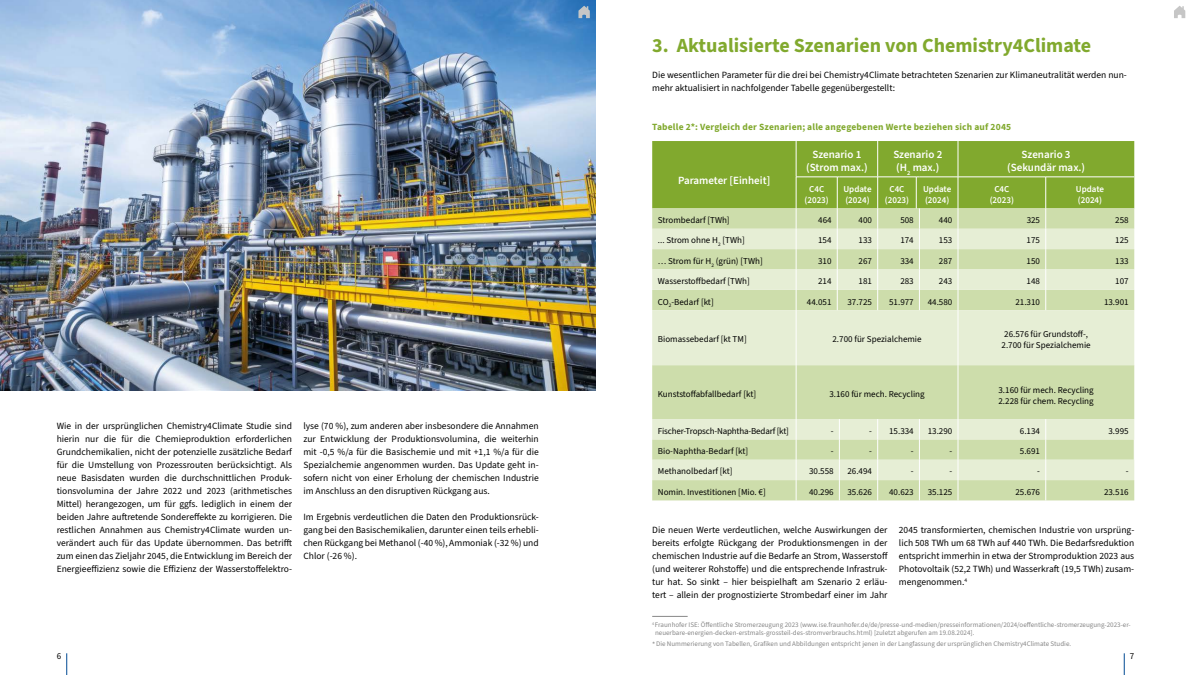
<style>
.page{position:relative;width:1191px;height:675px;background:#fff}
.page>*{position:absolute;margin:0;border:0;box-sizing:border-box;transform-origin:0 0}
.t1{font:700 20px "Source Sans 3";color:#81a92e}
.t2{font:11px/13.2px "Source Sans 3";color:#fff;text-align:center}
.t3{font:9.5px/13px "Source Sans 3";color:#000;text-align:justify}
.t4{font:700 9.5px "Source Sans 3";letter-spacing:.02em;color:#81a92e}
.t5{font:9px/11px "Source Sans 3";color:#000}
.t6{font:9px/11px "Source Sans 3";color:#fff;text-align:center}
.t7{font:9px "Source Sans 3";letter-spacing:-.02em;color:#000}
.t8{font:7px/8px "Source Sans 3";color:#878787}
.s1{font-size:7.6px}
</style>
<div class="page">
<svg style="left:1124px;top:653px;width:1px;height:22px"></svg>
<svg style="left:67px;top:653px;width:1px;height:22px"></svg>
<svg style="left:1174px;top:6px;width:11px;height:12px"></svg>
<img style="left:0;top:0;width:595px;height:390px">
<svg style="left:578px;top:6px;width:12px;height:12px"></svg>
<div style="left:652px;top:141px;width:482px;height:67px;background:#81a92e"></div>
<div style="left:652px;top:208px;width:482px;height:292px;background:#cdddab"></div>
<svg style="left:652px;top:229px;width:482px;height:251px;background:#dae6c2"></svg>
<hr style="left:796px;top:310px;width:1px;height:55px;background:#fff">
<hr style="left:957px;top:310px;width:1px;height:55px;background:#fff">
<svg style="left:919px;top:208px;width:1px;height:102px"></svg>
<svg style="left:957px;top:208px;width:1px;height:102px"></svg>
<hr style="left:957px;top:365px;width:1px;height:54px;background:#fff">
<svg style="left:1045px;top:208px;width:1px;height:102px"></svg>
<hr style="left:796px;top:365px;width:1px;height:54px;background:#fff">
<hr style="left:957px;top:141px;width:1px;height:36px;background:#fff">
<hr style="left:877px;top:141px;width:1px;height:36px;background:#fff">
<hr style="left:837px;top:177px;width:1px;height:31px;background:#fff">
<hr style="left:877px;top:177px;width:1px;height:31px;background:#fff">
<hr style="left:916px;top:177px;width:1px;height:31px;background:#fff">
<hr style="left:957px;top:177px;width:1px;height:31px;background:#fff">
<hr style="left:1045px;top:177px;width:1px;height:31px;background:#fff">
<hr style="left:796px;top:141px;width:1px;height:36px;background:#fff">
<hr style="left:796px;top:177px;width:41px;height:1px;background:#fff">
<hr style="left:796px;top:177px;width:1px;height:31px;background:#fff">
<hr style="left:839px;top:177px;width:38px;height:1px;background:#fff">
<hr style="left:877px;top:177px;width:39px;height:1px;background:#fff">
<hr style="left:919px;top:177px;width:39px;height:1px;background:#fff">
<hr style="left:958px;top:177px;width:87px;height:1px;background:#fff">
<hr style="left:1045px;top:177px;width:89px;height:1px;background:#fff">
<svg style="left:796px;top:419px;width:1px;height:81px"></svg>
<svg style="left:839px;top:419px;width:1px;height:81px"></svg>
<svg style="left:877px;top:419px;width:1px;height:81px"></svg>
<svg style="left:919px;top:419px;width:1px;height:81px"></svg>
<svg style="left:957px;top:419px;width:1px;height:81px"></svg>
<svg style="left:1045px;top:419px;width:1px;height:81px"></svg>
<svg style="left:837px;top:208px;width:1px;height:102px"></svg>
<svg style="left:877px;top:208px;width:1px;height:102px"></svg>
<svg style="left:796px;top:208px;width:1px;height:102px"></svg>
<hr style="left:652px;top:616px;width:35px;height:1px;background:#878787">
<h1 class="t1" style="left:652px;top:32px;width:440px">3. Aktualisierte Szenarien von Chemistry4Climate</h1>
<p class="t3" style="left:652px;top:68px;width:476px">Die wesentlichen Parameter für die drei bei Chemistry4Climate betrachteten Szenarien zur Klimaneutralität werden nun&shy;mehr aktualisiert in nachfolgender Tabelle gegenübergestellt:</p>
<p class="t4" style="left:652px;top:121px;width:360px">Tabelle 2*: Vergleich der Szenarien; alle angegebenen Werte beziehen sich auf 2045</p>
<p class="t2" style="left:678px;top:174px;width:94px">Parameter [Einheit]</p>
<p class="t2" style="left:806px;top:148px;width:63px">Szenario 1 (Strom max.)</p>
<p class="t2" style="left:893px;top:148px;width:50px;text-align:left">Szenario 2 (H<sub>2</sub> max.)</p>
<p class="t2" style="left:1007px;top:148px;width:79px">Szenario 3 (Sekundär max.)</p>
<p class="t6" style="left:804px;top:183px;width:26px">C4C (2023)</p>
<p class="t6" style="left:843px;top:183px;width:30px;text-align:left">Update (2024)</p>
<p class="t6" style="left:885px;top:183px;width:26px">C4C (2023)</p>
<p class="t6" style="left:923px;top:183px;width:30px;text-align:left">Update (2024)</p>
<p class="t6" style="left:989px;top:183px;width:26px">C4C (2023)</p>
<p class="t6" style="left:1076px;top:183px;width:30px;text-align:left">Update (2024)</p>
<p class="t3" style="left:57px;top:419px;width:237px">Wie in der ursprünglichen Chemistry4Climate Studie sind hierin nur die für die Chemieproduktion erforderlichen Grundchemikalien, nicht der potenzielle zusätzliche Bedarf für die Umstellung von Prozessrouten berücksichtigt. Als neue Basisdaten wurden die durchschnittlichen Produk&shy;tionsvolumina der Jahre 2022 und 2023 (arithmetisches Mittel) herangezogen, um für ggfs. lediglich in einem der beiden Jahre auftretende Sondereffekte zu korrigieren. Die restlichen Annahmen aus Chemistry4Climate wurden un&shy;verändert auch für das Update übernommen. Das betrifft zum einen das Zieljahr 2045, die Entwicklung im Bereich der Energieeffizienz sowie die Effizienz der Wasserstoffelektro-</p>
<p class="t3" style="left:303px;top:419px;width:237px">lyse (70 %), zum anderen aber insbesondere die Annahmen zur Entwicklung der Produktionsvolumina, die weiterhin mit -0,5 %/a für die Basischemie und mit +1,1 %/a für die Spezialchemie angenommen wurden. Das Update geht in&shy;sofern nicht von einer Erholung der chemischen Industrie im Anschluss an den disruptiven Rückgang aus.</p>
<p class="t3" style="left:303px;top:510px;width:237px">Im Ergebnis verdeutlichen die Daten den Produktionsrück&shy;gang bei den Basischemikalien, darunter einen teils erhebli&shy;chen Rückgang bei Methanol (-40 %), Ammoniak (-32 %) und Chlor (-26 %).</p>
<p class="t5" style="left:658px;top:215px;width:73px">Strombedarf [TWh]</p>
<p class="t5" style="left:818px;top:215px;width:15px">464</p>
<p class="t5" style="left:858px;top:215px;width:15px">400</p>
<p class="t5" style="left:900px;top:215px;width:15px">508</p>
<p class="t5" style="left:939px;top:215px;width:15px">440</p>
<p class="t5" style="left:1026px;top:215px;width:15px">325</p>
<p class="t5" style="left:1115px;top:215px;width:15px">258</p>
<p class="t5" style="left:658px;top:235px;width:88px">... Strom ohne H<sub>2</sub> [TWh]</p>
<p class="t5" style="left:818px;top:235px;width:15px">154</p>
<p class="t5" style="left:858px;top:235px;width:15px">133</p>
<p class="t5" style="left:900px;top:235px;width:15px">174</p>
<p class="t5" style="left:939px;top:235px;width:15px">153</p>
<p class="t5" style="left:1026px;top:235px;width:15px">175</p>
<p class="t5" style="left:1115px;top:235px;width:15px">125</p>
<p class="t5" style="left:658px;top:255px;width:106px">… Strom für H<sub>2</sub> (grün) [TWh]</p>
<p class="t5" style="left:818px;top:255px;width:15px">310</p>
<p class="t5" style="left:858px;top:255px;width:15px">267</p>
<p class="t5" style="left:900px;top:255px;width:15px">334</p>
<p class="t5" style="left:939px;top:255px;width:15px">287</p>
<p class="t5" style="left:1026px;top:255px;width:15px">150</p>
<p class="t5" style="left:1115px;top:255px;width:15px">133</p>
<p class="t5" style="left:658px;top:276px;width:93px">Wasserstoffbedarf [TWh]</p>
<p class="t5" style="left:818px;top:276px;width:15px">214</p>
<p class="t5" style="left:858px;top:276px;width:15px">181</p>
<p class="t5" style="left:900px;top:276px;width:15px">283</p>
<p class="t5" style="left:939px;top:276px;width:15px">243</p>
<p class="t5" style="left:1026px;top:276px;width:15px">148</p>
<p class="t5" style="left:1115px;top:276px;width:15px">107</p>
<p class="t5" style="left:658px;top:296px;width:57px">CO<sub>2</sub>-Bedarf [kt]</p>
<p class="t5" style="left:807px;top:296px;width:26px">44.051</p>
<p class="t5" style="left:847px;top:296px;width:26px">37.725</p>
<p class="t5" style="left:889px;top:296px;width:26px">51.977</p>
<p class="t5" style="left:927px;top:296px;width:26px">44.580</p>
<p class="t5" style="left:1015px;top:296px;width:26px">21.310</p>
<p class="t5" style="left:1104px;top:296px;width:26px">13.901</p>
<p class="t5" style="left:658px;top:334px;width:90px">Biomassebedarf [kt TM]</p>
<p class="t5" style="left:832px;top:334px;width:91px">2.700 für Spezialchemie</p>
<p class="t5" style="left:1001px;top:328px;width:91px">26.576 für Grundstoff-,<br>2.700 für Spezialchemie</p>
<p class="t5" style="left:658px;top:388px;width:100px">Kunststoffabfallbedarf [kt]</p>
<p class="t5" style="left:829px;top:388px;width:97px">3.160 für mech. Recycling</p>
<p class="t5" style="left:998px;top:384px;width:97px">3.160 für mech. Recycling<br>2.228 für chem. Recycling</p>
<p class="t7" style="left:658px;top:425px;width:133px">Fischer-Tropsch-Naphtha-Bedarf [kt]</p>
<p class="t5" style="left:831px;top:425px;width:4px">-</p>
<p class="t5" style="left:889px;top:425px;width:26px">15.334</p>
<p class="t5" style="left:927px;top:425px;width:26px">13.290</p>
<p class="t5" style="left:1020px;top:425px;width:22px">6.134</p>
<p class="t5" style="left:1108px;top:425px;width:22px">3.995</p>
<p class="t5" style="left:658px;top:445px;width:92px">Bio-Naphtha-Bedarf [kt]</p>
<p class="t5" style="left:831px;top:445px;width:4px">-</p>
<p class="t5" style="left:1020px;top:445px;width:22px">5.691</p>
<p class="t5" style="left:658px;top:466px;width:76px">Methanolbedarf [kt]</p>
<p class="t5" style="left:809px;top:466px;width:26px">30.558</p>
<p class="t5" style="left:847px;top:466px;width:26px">26.494</p>
<p class="t5" style="left:911px;top:466px;width:4px">-</p>
<p class="t5" style="left:658px;top:486px;width:109px">Nomin. Investitionen [Mio. €]</p>
<p class="t5" style="left:809px;top:486px;width:26px">40.296</p>
<p class="t5" style="left:847px;top:486px;width:26px">35.626</p>
<p class="t5" style="left:889px;top:486px;width:26px">40.623</p>
<p class="t5" style="left:927px;top:486px;width:26px">35.125</p>
<p class="t5" style="left:1015px;top:486px;width:26px">25.676</p>
<p class="t5" style="left:1104px;top:486px;width:26px">23.516</p>
<p class="t3" style="left:652px;top:523px;width:237px">Die neuen Werte verdeutlichen, welche Auswirkungen der bereits erfolgte Rückgang der Produktionsmengen in der chemischen Industrie auf die Bedarfe an Strom, Wasserstoff (und weiterer Rohstoffe) und die entsprechende Infrastruk&shy;tur hat. So sinkt – hier beispielhaft am Szenario 2 erläu&shy;tert – allein der prognostizierte Strombedarf einer im Jahr</p>
<p class="t3" style="left:899px;top:523px;width:237px">2045 transformierten, chemischen Industrie von ursprüng&shy;lich 508 TWh um 68 TWh auf 440 TWh. Die Bedarfsreduktion entspricht immerhin in etwa der Stromproduktion 2023 aus Photovoltaik (52,2 TWh) und Wasserkraft (19,5 TWh) zusam&shy;mengenommen.<sup>4</sup></p>
<p class="t8" style="left:655px;top:621px;width:477px;text-indent:-3px"><sup>4</sup> Fraunhofer ISE: Öffentliche Stromerzeugung 2023 (www.ise.fraunhofer.de/de/presse-und-medien/presseinformationen/2024/oeffentliche-stromerzeugung-2023-er&shy;neuerbare-energien-decken-erstmals-grossteil-des-stromverbrauchs.html) [zuletzt abgerufen am 19.08.2024].</p>
<p class="t8" style="left:652px;top:640px;width:420px"><span class="s1">*</span> Die Nummerierung von Tabellen, Grafiken und Abbildungen entspricht jenen in der Langfassung der ursprünglichen Chemistry4Climate Studie.</p>
<p class="t5" style="left:57px;top:650px;width:6px">6</p>
<p class="t5" style="left:1129px;top:650px;width:6px">7</p>
</div>
